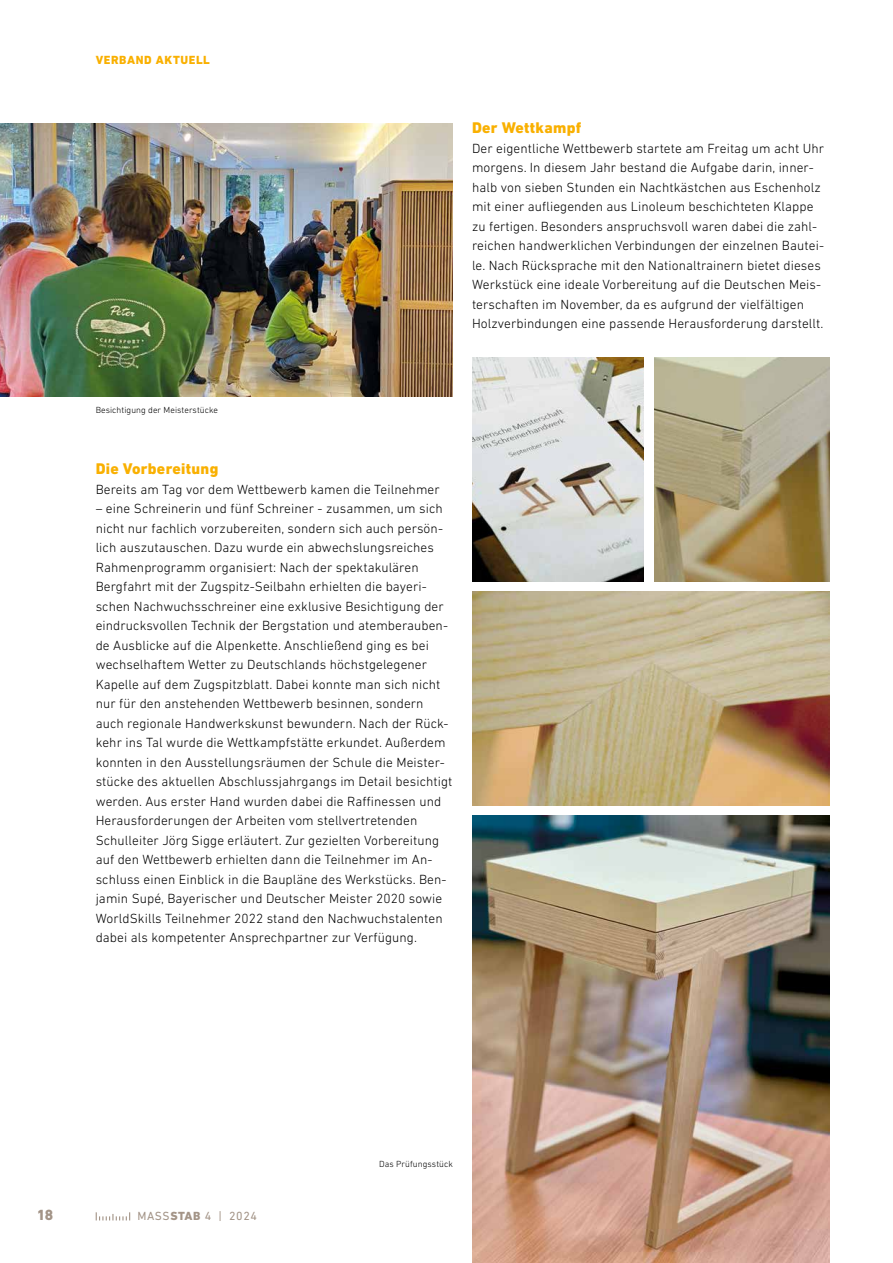
<style>
.page{position:relative;width:893px;height:1263px;background:#fff}
.page>*{position:absolute;margin:0;border:0;box-sizing:border-box;transform-origin:0 0}
.t1{font:800 15.75px "DIN Next LT Pro";letter-spacing:.02em;color:#f9b000}
.t2{font:800 15px "DIN Next LT Pro";color:#a39487}
.t3{font:300 13.5px/19.5px "DIN Next LT Pro";letter-spacing:.005em;color:#000}
.t4{font:800 12px "DIN Next LT Pro";letter-spacing:.05em;color:#f9b000}
.t5{font:12px "DIN Next LT Pro";letter-spacing:.05em;color:#a39487}
.t6{font:300 9px "DIN Next LT Pro";letter-spacing:.005em;color:#000}
.s1{font-weight:800}
</style>
<div class="page">
<img style="left:0;top:123px;width:453px;height:273px">
<img style="left:472px;top:357px;width:171px;height:225px">
<img style="left:472px;top:591px;width:357px;height:215px">
<img style="left:655px;top:357px;width:174px;height:225px">
<img style="left:472px;top:816px;width:357px;height:447px">
<svg style="left:96px;top:1212px;width:34px;height:8px"></svg>
<p class="t4" style="left:96px;top:53px;width:116px">VERBAND AKTUELL</p>
<p class="t1" style="left:472px;top:118px;width:111px">Der Wettkampf</p>
<p class="t3" style="left:472px;top:138px;width:354px">Der eigentliche Wettbewerb startete am Freitag um acht Uhr morgens. In diesem Jahr bestand die Aufgabe darin, inner&shy;halb von sieben Stunden ein Nachtkästchen aus Eschenholz mit einer aufliegenden aus Linoleum beschichteten Klappe zu fertigen. Besonders anspruchsvoll waren dabei die zahl&shy;reichen handwerklichen Verbindungen der einzelnen Bautei&shy;le. Nach Rücksprache mit den Nationaltrainern bietet dieses Werkstück eine ideale Vorbereitung auf die Deutschen Meis&shy;terschaften im November, da es aufgrund der vielfältigen Holzverbindungen eine passende Herausforderung darstellt.</p>
<p class="t6" style="left:96px;top:405px;width:124px">Besichtigung der Meisterstücke</p>
<p class="t1" style="left:96px;top:460px;width:124px">Die Vorbereitung</p>
<p class="t3" style="left:96px;top:479px;width:346px">Bereits am Tag vor dem Wettbewerb kamen die Teilnehmer</p>
<p class="t3" style="left:96px;top:499px;width:358px">– eine Schreinerin und fünf Schreiner - zusammen, um sich nicht nur fachlich vorzubereiten, sondern sich auch persön&shy;lich auszutauschen. Dazu wurde ein abwechslungsreiches Rahmenprogramm organisiert: Nach der spektakulären Bergfahrt mit der Zugspitz-Seilbahn erhielten die bayeri&shy;schen Nachwuchsschreiner eine exklusive Besichtigung der eindrucksvollen Technik der Bergstation und atemberauben&shy;de Ausblicke auf die Alpenkette. Anschließend ging es bei wechselhaftem Wetter zu Deutschlands höchstgelegener Kapelle auf dem Zugspitzblatt. Dabei konnte man sich nicht nur für den anstehenden Wettbewerb besinnen, sondern auch regionale Handwerkskunst bewundern. Nach der Rück&shy;kehr ins Tal wurde die Wettkampfstätte erkundet. Außerdem konnten in den Ausstellungsräumen der Schule die Meister&shy;stücke des aktuellen Abschlussjahrgangs im Detail besichtigt werden. Aus erster Hand wurden dabei die Raffinessen und Herausforderungen der Arbeiten vom stellvertretenden Schulleiter Jörg Sigge erläutert. Zur gezielten Vorbereitung auf den Wettbewerb erhielten dann die Teilnehmer im An&shy;schluss einen Einblick in die Baupläne des Werkstücks. Ben&shy;jamin Supé, Bayerischer und Deutscher Meister 2020 sowie WorldSkills Teilnehmer 2022 stand den Nachwuchstalenten dabei als kompetenter Ansprechpartner zur Verfügung.</p>
<p class="t2" style="left:37px;top:1206px;width:18px">18</p>
<p class="t5" style="left:137px;top:1209px;width:121px">MASS<span class="s1">STAB</span> 4 | 2024</p>
<p class="t6" style="left:379px;top:1158px;width:75px">Das Prüfungsstück</p>
</div>
